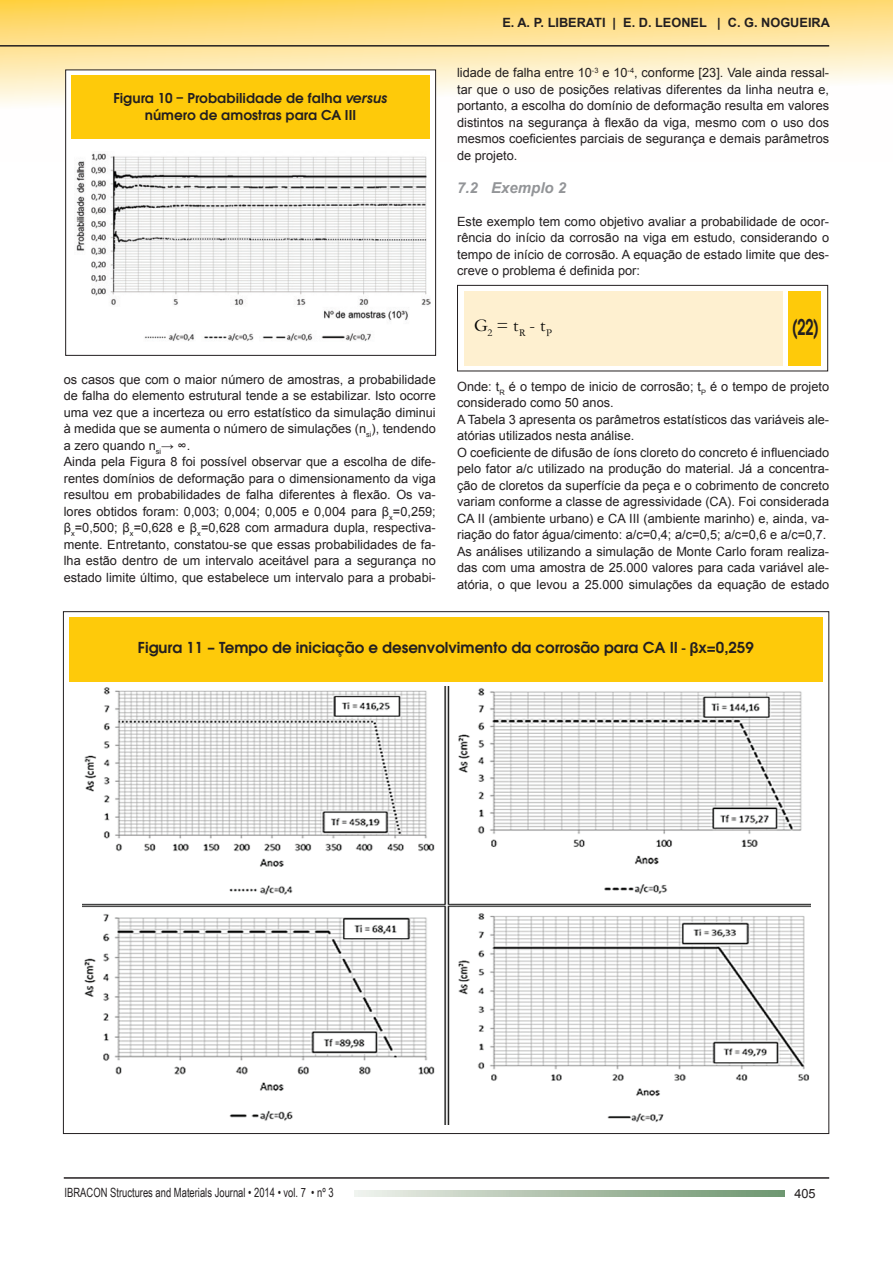
<style>
.page{position:relative;width:893px;height:1263px;background:#fff}
.page>*{position:absolute;margin:0;border:0;box-sizing:border-box;transform-origin:0 0}
.t1{font:600 24px "Avant Garde ITC";color:#231f20;scale:.67 1}
.t2{font:300 18px "Garamond";color:#040504}
.t3{font:600 15px "Avant Garde";color:#231f20}
.t4{font:600 15px/17.5px "Avant Garde ITC";color:#231f20;text-align:center}
.t5{font:italic 700 15px "Arial";color:#939598}
.t6{font:12.75px/16.5px "Arial";color:#231f20}
.t7{font:12.75px "Arial Narrow";color:#231f20;scale:.9 1}
.t8{font:700 12.75px "Arial";color:#231f20}
.s1{font-style:italic}
.s2{font-family:"Avant Garde ITC"}
.s3{font-family:"Arial";font-weight:700}
</style>
<div class="page">
<svg style="left:0;top:0;width:893px;height:162px"></svg>
<hr style="left:64px;top:1177px;width:765px;height:2px;background:#231f20">
<hr style="left:0;top:45px;width:829px;height:2px;background:#231f20">
<svg style="left:354px;top:1190px;width:431px;height:6px;background:#acc0aa"></svg>
<div style="left:457px;top:285px;width:371px;height:86px;border:1px solid #231f20"></div>
<div style="left:789px;top:291px;width:32px;height:74px;background:#feca0a"></div>
<div style="left:464px;top:291px;width:318px;height:74px;background:#fef0d0"></div>
<div style="left:66px;top:70px;width:370px;height:285px;background:#fff"></div>
<div style="left:65px;top:70px;width:371px;height:286px;border:1px solid #231f20"></div>
<div style="left:71px;top:75px;width:359px;height:63px;background:#feca0a"></div>
<img style="left:76px;top:153px;width:354px;height:188px">
<div style="left:70px;top:617px;width:753px;height:65px;background:#feca0a"></div>
<img style="left:82px;top:687px;width:728px;height:437px">
<p class="t4" style="left:113px;top:89px;width:275px">Figura 10 – Probabilidade de falha <span class="s1">versus </span>número de amostras para CA III</p>
<p class="t6" style="left:64px;top:371px;width:374px">os casos que com o maior número de amostras, a probabilidade de falha do elemento estrutural tende a se estabilizar. Isto ocorre uma vez que a incerteza ou erro estatístico da simulação diminui à medida que se aumenta o número de simulações (n<sub>si</sub>), tendendo a zero quando n<sub>si</sub>→ ∞.<br>Ainda pela Figura 8 foi possível observar que a escolha de dife&shy;rentes domínios de deformação para o dimensionamento da viga resultou em probabilidades de falha diferentes à flexão. Os va&shy;lores obtidos foram: 0,003; 0,004; 0,005 e 0,004 para β<sub>x</sub>=0,259; β<sub>x</sub>=0,500; β<sub>x</sub>=0,628 e β<sub>x</sub>=0,628 com armadura dupla, respectiva&shy;mente. Entretanto, constatou-se que essas probabilidades de fa&shy;lha estão dentro de um intervalo aceitável para a segurança no estado limite último, que estabelece um intervalo para a probabi-</p>
<p class="t8" style="left:502px;top:15px;width:329px">E. A. P. LIBERATI | E. D. LEONEL | C. G. NOGUEIRA</p>
<p class="t6" style="left:457px;top:65px;width:374px;text-align:justify">lidade de falha entre 10<sup>-3</sup> e 10<sup>-4</sup>, conforme [23]. Vale ainda ressal&shy;tar que o uso de posições relativas diferentes da linha neutra e, portanto, a escolha do domínio de deformação resulta em valores distintos na segurança à flexão da viga, mesmo com o uso dos mesmos coeficientes parciais de segurança e demais parâmetros de projeto.</p>
<p class="t5" style="left:457px;top:178px;width:111px">7.2 Exemplo 2</p>
<p class="t6" style="left:457px;top:213px;width:374px;text-align:justify">Este exemplo tem como objetivo avaliar a probabilidade de ocor&shy;rência do início da corrosão na viga em estudo, considerando o tempo de início de corrosão. A equação de estado limite que des&shy;creve o problema é definida por:</p>
<h2 class="t2" style="left:474px;top:314px;width:79px">G<sub>2</sub> = t<sub>R</sub> - t<sub>P</sub></h2>
<h1 class="t1" style="left:792px;top:313px;width:41px">(22)</h1>
<p class="t6" style="left:457px;top:378px;width:374px">Onde: t<sub>R</sub> é o tempo de inicio de corrosão; t<sub>P</sub> é o tempo de projeto considerado como 50 anos.<br>A Tabela 3 apresenta os parâmetros estatísticos das variáveis ale&shy;atórias utilizados nesta análise.<br>O coeficiente de difusão de íons cloreto do concreto é influenciado pelo fator a/c utilizado na produção do material. Já a concentra&shy;ção de cloretos da superfície da peça e o cobrimento de concreto variam conforme a classe de agressividade (CA). Foi considerada CA II (ambiente urbano) e CA III (ambiente marinho) e, ainda, va&shy;riação do fator água/cimento: a/c=0,4; a/c=0,5; a/c=0,6 e a/c=0,7.<br>As análises utilizando a simulação de Monte Carlo foram realiza&shy;das com uma amostra de 25.000 valores para cada variável ale&shy;atória, o que levou a 25.000 simulações da equação de estado</p>
<p class="t3" style="left:138px;top:638px;width:617px">Figura 11 – Tempo de iniciação e desenvolvimento da corrosão para CA II <span class="s2">-</span> <span class="s3">β</span>x=0,259</p>
<p class="t7" style="left:65px;top:1183px;width:300px">IBRACON Structures and Materials Journal • 2014 • vol. 7 • nº 3</p>
<p class="t6" style="left:794px;top:1185px;width:23px">405</p>
</div>
